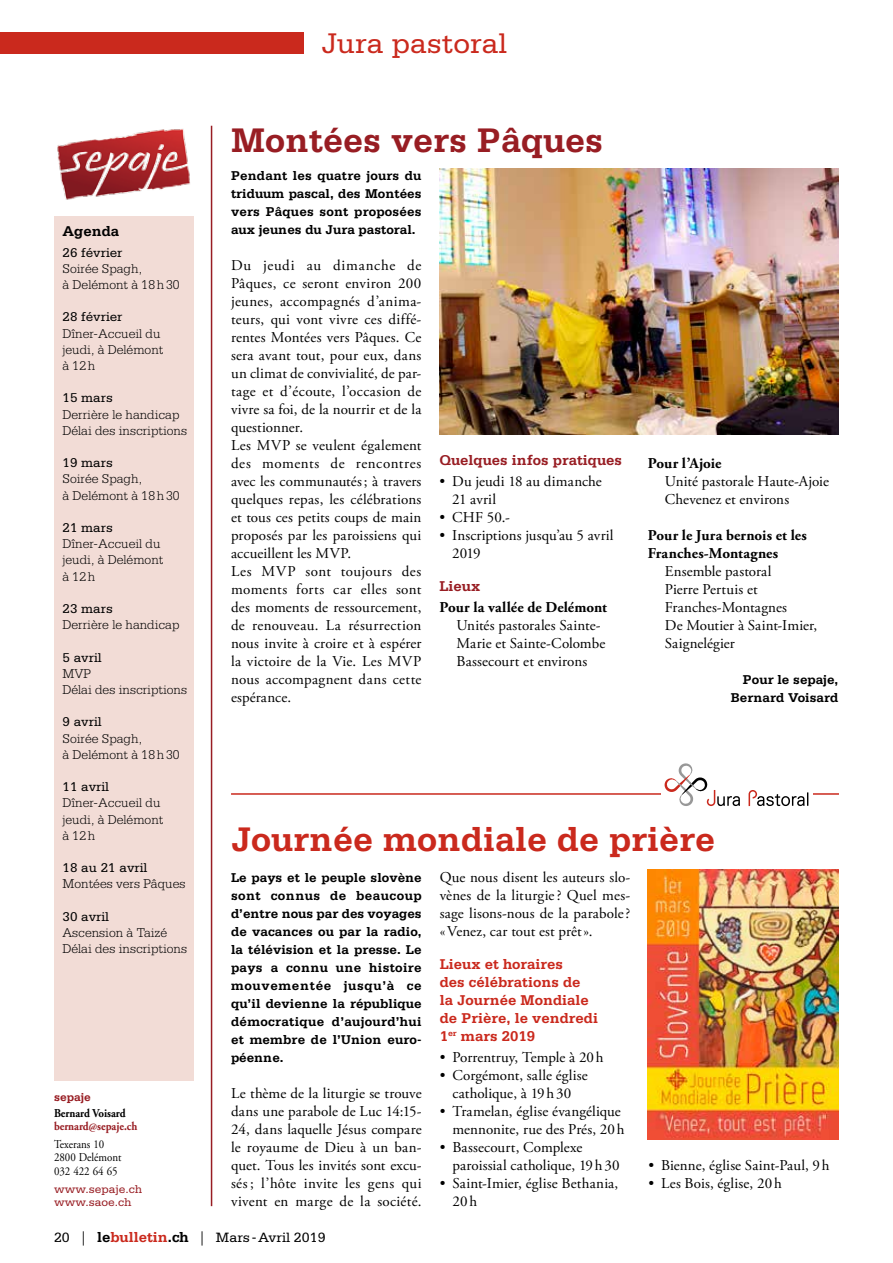
<style>
.page{position:relative;width:893px;height:1263px;background:#fff}
.page>*{position:absolute;margin:0;border:0;box-sizing:border-box;transform-origin:0 0}
.t1{font:700 36px "Serifa";color:#ca291d}
.t2{font:700 36px "Serifa";color:#981d23}
.t3{font:30px "Serifa";color:#ca291d}
.t4{font:15px/18px "Adobe Garamond Pro";letter-spacing:.01em;color:#000}
.t5{font:700 15px/18px "Serifa";color:#ca291d}
.t6{font:700 15px/18px "Adobe Garamond Pro";letter-spacing:.005em;color:#000}
.t7{font:700 15px "Serifa";color:#981d23}
.t8{font:700 15px "Serifa";color:#000}
.t9{font:14.25px "Serifa";color:#000}
.t10{font:700 13.5px/18px "Serifa";letter-spacing:.01em;color:#000;text-align:justify}
.t11{font:300 13.5px/16.2px "Serifa";color:#000}
.t12{font:13.5px "Serifa";color:#000}
.t13{font:12px/13.5px "Adobe Garamond Pro";color:#000;scale:.91 1}
.t14{font:12px/13.5px "Serifa";color:#981d23}
.t15{font:700 12px "Adobe Garamond Pro";color:#981d23;scale:.91 1}
.t16{font:700 12px "Adobe Garamond Pro";color:#000;scale:.91 1}
.t17{font:700 12px "Serifa";color:#981d23}
.s1{font-family:"Adobe Garamond Pro"}
.s2{font-weight:700;font-size:15px}
.s3{font-weight:700;font-size:15px;color:#ca291d}
</style>
<div class="page">
<div style="left:0;top:33px;width:304px;height:21px;background:#ca291d"></div>
<hr style="left:211px;top:126px;width:1px;height:1080px;background:#981d23">
<img style="left:57px;top:129px;width:133px;height:71px">
<div style="left:54px;top:216px;width:139px;height:864px;background:#f2dcd6"></div>
<img style="left:439px;top:169px;width:399px;height:266px">
<hr style="left:231px;top:793px;width:608px;height:2px;background:#ca291d">
<div style="left:660px;top:758px;width:152px;height:54px;background:#fff"></div>
<svg style="left:749px;top:790px;width:59px;height:16px"></svg>
<svg style="left:665px;top:763px;width:75px;height:43px"></svg>
<img style="left:648px;top:869px;width:190px;height:270px">
<h2 class="t3" style="left:322px;top:27px;width:187px">Jura pastoral</h2>
<p class="t8" style="left:63px;top:222px;width:58px">Agenda</p>
<p class="t12" style="left:63px;top:245px;width:62px">26 février</p>
<p class="t11" style="left:63px;top:260px;width:119px">Soirée Spagh,<br>à Delémont à 18h30</p>
<p class="t12" style="left:63px;top:309px;width:62px">28 février</p>
<p class="t11" style="left:63px;top:325px;width:102px">Dîner-Accueil du jeudi, à Delémont à 12h</p>
<p class="t12" style="left:63px;top:390px;width:52px">15 mars</p>
<p class="t11" style="left:63px;top:406px;width:126px">Derrière le handicap<br>Délai des inscriptions</p>
<p class="t12" style="left:63px;top:455px;width:52px">19 mars</p>
<p class="t11" style="left:63px;top:471px;width:119px">Soirée Spagh,<br>à Delémont à 18h30</p>
<p class="t12" style="left:63px;top:520px;width:52px">21 mars</p>
<p class="t11" style="left:63px;top:535px;width:102px">Dîner-Accueil du jeudi, à Delémont à 12h</p>
<p class="t12" style="left:63px;top:601px;width:52px">23 mars</p>
<p class="t11" style="left:63px;top:616px;width:119px">Derrière le handicap</p>
<p class="t12" style="left:63px;top:650px;width:41px">5 avril</p>
<p class="t11" style="left:63px;top:665px;width:126px">MVP<br>Délai des inscriptions</p>
<p class="t12" style="left:63px;top:714px;width:41px">9 avril</p>
<p class="t11" style="left:63px;top:730px;width:119px">Soirée Spagh,<br>à Delémont à 18h30</p>
<p class="t12" style="left:63px;top:779px;width:48px">11 avril</p>
<p class="t11" style="left:63px;top:795px;width:102px">Dîner-Accueil du jeudi, à Delémont à 12h</p>
<p class="t12" style="left:63px;top:860px;width:86px">18 au 21 avril</p>
<p class="t11" style="left:63px;top:876px;width:124px">Montées vers Pâques</p>
<p class="t12" style="left:63px;top:909px;width:48px">30 avril</p>
<p class="t11" style="left:63px;top:924px;width:126px">Ascension à Taizé<br>Délai des inscriptions</p>
<p class="t17" style="left:54px;top:1090px;width:38px">sepaje</p>
<p class="t16" style="left:54px;top:1106px;width:80px">Bernard Voisard</p>
<p class="t15" style="left:54px;top:1119px;width:93px">bernard@sepaje.ch</p>
<p class="t13" style="left:54px;top:1138px;width:76px">Texerans 10<br>2800 Delémont<br>032 422 64 65</p>
<p class="t14" style="left:54px;top:1182px;width:90px">www.sepaje.ch www.saoe.ch</p>
<h1 class="t2" style="left:231px;top:119px;width:374px">Montées vers Pâques</h1>
<p class="t10" style="left:231px;top:166px;width:192px">Pendant les quatre jours du triduum pascal, des Montées vers Pâques sont proposées aux jeunes du Jura pastoral.</p>
<p class="t4" style="left:231px;top:257px;width:192px">Du jeudi au dimanche de<br>Pâques, ce seront environ 200 jeunes, accompagnés d’anima&shy;teurs, qui vont vivre ces diffé&shy;rentes Montées vers Pâques. Ce sera avant tout, pour eux, dans un climat de convivialité, de par&shy;tage et d’écoute, l’occasion de vivre sa foi, de la nourrir et de la questionner.<br>Les MVP se veulent également des moments de rencontres avec les communautés; à travers quelques repas, les célébrations et tous ces petits coups de main proposés par les paroissiens qui accueillent les MVP.<br>Les MVP sont toujours des moments forts car elles sont des moments de ressourcement, de renouveau. La résurrection nous invite à croire et à espérer la victoire de la Vie. Les MVP nous accompagnent dans cette espérance.</p>
<p class="t7" style="left:439px;top:451px;width:184px">Quelques infos pratiques</p>
<p class="t4" style="left:452px;top:473px;width:151px;text-indent:-13px">• Du jeudi 18 au dimanche<br>21 avril</p>
<p class="t4" style="left:439px;top:509px;width:72px">• CHF 50.-</p>
<p class="t4" style="left:452px;top:527px;width:163px;text-indent:-13px">• Inscriptions jusqu’au 5 avril<br>2019</p>
<p class="t7" style="left:439px;top:577px;width:42px">Lieux</p>
<p class="t6" style="left:439px;top:599px;width:169px">Pour la vallée de Delémont</p>
<p class="t4" style="left:456px;top:617px;width:150px">Unités pastorales Sainte-<br>Marie et Sainte-Colombe<br>Bassecourt et environs</p>
<p class="t6" style="left:648px;top:455px;width:75px">Pour l’Ajoie</p>
<p class="t4" style="left:665px;top:473px;width:166px">Unité pastorale Haute-Ajoie<br>Chevenez et environs</p>
<p class="t6" style="left:648px;top:527px;width:161px">Pour le Jura bernois et les<br>Franches-Montagnes</p>
<p class="t4" style="left:665px;top:563px;width:154px">Ensemble pastoral<br>Pierre Pertuis et<br>Franches-Montagnes<br>De Moutier à Saint-Imier,<br>Saignelégier</p>
<p class="t10" style="left:731px;top:670px;width:109px;text-align:right">Pour le sepaje,<br>Bernard Voisard</p>
<h1 class="t1" style="left:231px;top:818px;width:486px">Journée mondiale de prière</h1>
<p class="t10" style="left:231px;top:868px;width:192px">Le pays et le peuple slovène sont connus de beaucoup d’entre nous par des voyages de vacances ou par la radio, la télévision et la presse. Le pays a connu une histoire mouvementée jusqu’à ce qu’il devienne la république démocratique d’aujourd’hui et membre de l’Union euro&shy;péenne.</p>
<p class="t4" style="left:231px;top:1085px;width:192px;text-align:justify">Le thème de la liturgie se trouve dans une parabole de Luc 14:15- 24, dans laquelle Jésus compare le royaume de Dieu à un ban&shy;quet. Tous les invités sont excu&shy;sés; l’hôte invite les gens qui vivent en marge de la société.</p>
<p class="t4" style="left:440px;top:869px;width:192px;text-align:justify">Que nous disent les auteurs slo&shy;vènes de la liturgie? Quel mes&shy;sage lisons-nous de la parabole? «Venez, car tout est prêt».</p>
<p class="t5" style="left:440px;top:955px;width:160px">Lieux et horaires<br>des célébrations de<br>la Journée Mondiale de Prière, le vendredi<br>1<sup>er</sup> mars 2019</p>
<p class="t4" style="left:440px;top:1049px;width:166px">• Porrentruy, Temple à 20h</p>
<p class="t4" style="left:440px;top:1067px;width:150px;text-align:center">• Corgémont, salle église catholique, à 19h30</p>
<p class="t4" style="left:440px;top:1103px;width:186px;text-align:right">• Tramelan, église évangélique mennonite, rue des Prés, 20h</p>
<p class="t4" style="left:452px;top:1139px;width:169px;text-indent:-13px">• Bassecourt, Complexe paroissial catholique, 19h30</p>
<p class="t4" style="left:452px;top:1175px;width:167px;text-indent:-13px">• Saint-Imier, église Bethania,<br>20h</p>
<p class="t4" style="left:648px;top:1157px;width:183px">• Bienne, église Saint-Paul, 9h</p>
<p class="t4" style="left:648px;top:1175px;width:135px">• Les Bois, église, 20h</p>
<p class="t9" style="left:54px;top:1230px;width:273px">20 <span class="s1">|</span> <span class="s2">le</span><span class="s3">bulletin</span><span class="s2">.ch</span> <span class="s1">|</span> Mars -Avril 2019</p>
</div>
